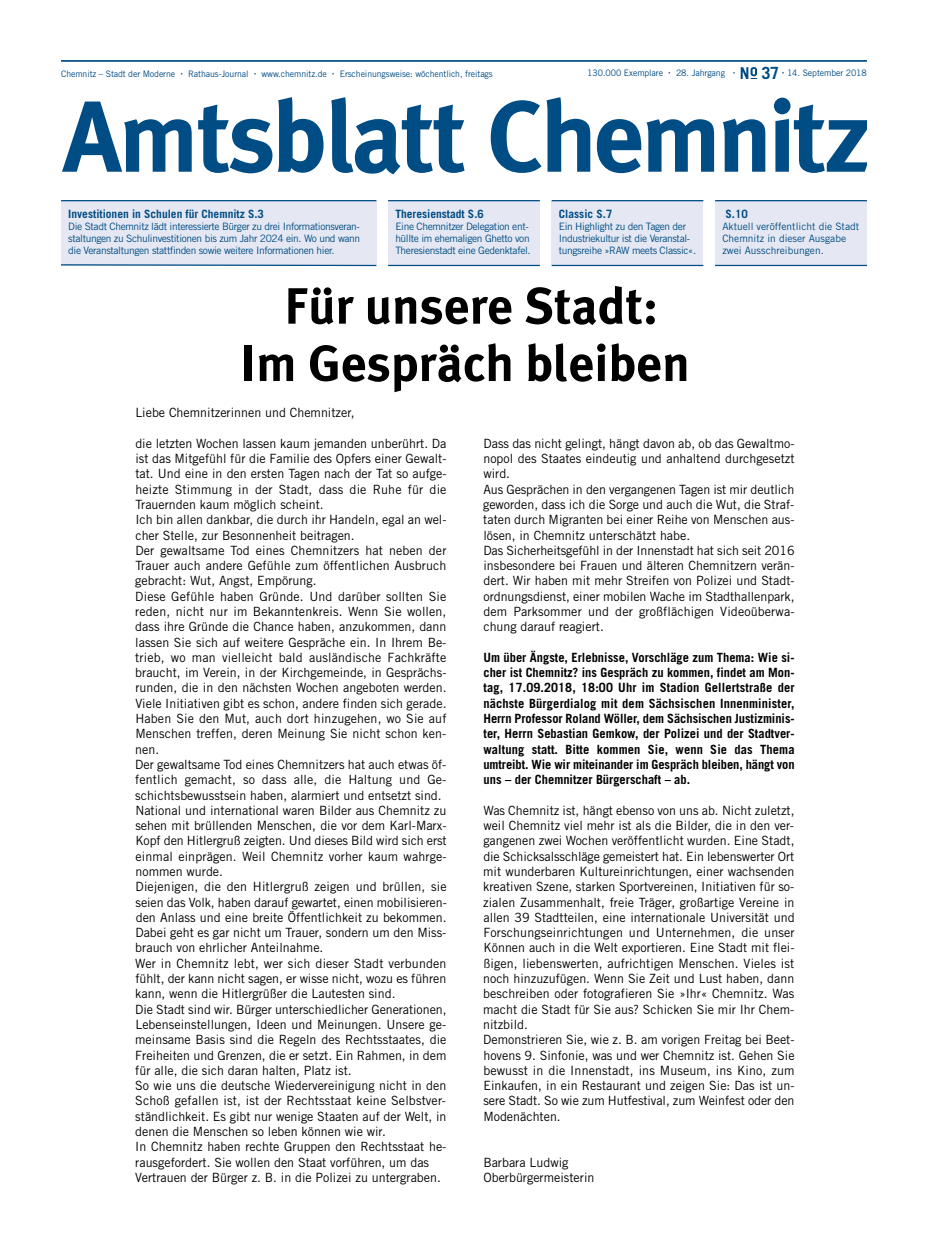
<style>
.page{position:relative;width:928px;height:1255px;background:#fff}
.page>*{position:absolute;margin:0;border:0;box-sizing:border-box;transform-origin:0 0}
.t1{font:700 51px/57.4px "Meta Plus";color:#000;text-align:center}
.t2{font:12.75px/15.2px "Trade Gothic LT Std";color:#000}
.t3{font:700 12.75px/15.2px "Trade Gothic LT Std";color:#000;text-align:justify}
.t4{font:700 11.5px "Trade Gothic LT Std";color:#004c84}
.t5{font:10.25px/12.1px "Trade Gothic LT Std";letter-spacing:-.035em;color:#004c84}
.t6{font:10.25px/12.1px "Trade Gothic LT Std";color:#004c84}
.t7{font:8.88px "Trade Gothic LT Std";letter-spacing:-.01em;color:#004c84}
.s1{font-weight:700;font-size:16.75px}
</style>
<div class="page">
<svg style="left:62px;top:97px;width:804px;height:77px"></svg>
<div style="left:61px;top:201px;width:316px;height:65px;background:#e5e8f2"></div>
<div style="left:388px;top:201px;width:151px;height:65px;background:#e5e8f2"></div>
<div style="left:551px;top:201px;width:151px;height:64px;background:#e5e8f2"></div>
<div style="left:715px;top:201px;width:151px;height:65px;background:#e5e8f2"></div>
<svg style="left:61px;top:264px;width:316px;height:3px"></svg>
<hr style="left:551px;top:265px;width:152px;height:1px;background:#004c84">
<hr style="left:715px;top:265px;width:151px;height:1px;background:#004c84">
<hr style="left:61px;top:200px;width:315px;height:1px;background:#004c84">
<hr style="left:388px;top:200px;width:151px;height:1px;background:#004c84">
<hr style="left:551px;top:200px;width:152px;height:1px;background:#004c84">
<hr style="left:715px;top:200px;width:151px;height:1px;background:#004c84">
<hr style="left:388px;top:265px;width:151px;height:1px;background:#004c84">
<svg style="left:740px;top:67px;width:17px;height:12px"></svg>
<hr style="left:61px;top:60px;width:805px;height:2px;background:#004c84">
<p class="t7" style="left:61px;top:68px;width:116px">Chemnitz – Stadt der Moderne</p>
<p class="t7" style="left:188px;top:68px;width:62px">Rathaus-Journal</p>
<p class="t7" style="left:261px;top:68px;width:67px">www.chemnitz.de</p>
<p class="t7" style="left:340px;top:68px;width:154px">Erscheinungsweise: wöchentlich, freitags</p>
<p class="t7" style="left:587px;top:68px;width:77px">130.000 Exemplare</p>
<p class="t7" style="left:676px;top:68px;width:51px">28. Jahrgang</p>
<p class="t7" style="left:761px;top:68px;width:107px"><span class="s1">37</span> 14. September 2018</p>
<p class="t4" style="left:68px;top:206px;width:197px">Investitionen in Schulen für Chemnitz S.3</p>
<p class="t5" style="left:68px;top:220px;width:293px;text-align:justify">Die Stadt Chemnitz lädt interessierte Bürger zu drei Informationsveran&shy;staltungen zu Schulinvestitionen bis zum Jahr 2024 ein. Wo und wann die Veranstaltungen stattfinden sowie weitere Informationen hier.</p>
<p class="t4" style="left:395px;top:206px;width:90px">Theresienstadt S.6</p>
<p class="t5" style="left:395px;top:220px;width:137px">Eine Chemnitzer Delegation ent&shy;hüllte im ehemaligen Ghetto von<br>Theresienstadt eine Gedenktafel.</p>
<p class="t4" style="left:558px;top:206px;width:55px">Classic S.7</p>
<p class="t5" style="left:558px;top:220px;width:139px">Ein Highlight zu den Tagen der<br>Industriekultur ist die Veranstal&shy;tungsreihe »RAW meets Classic«.</p>
<p class="t4" style="left:725px;top:206px;width:24px">S.10</p>
<p class="t6" style="left:722px;top:220px;width:138px">Aktuell veröffentlicht die Stadt<br>Chemnitz in dieser Ausgabe zwei Ausschreibungen.</p>
<h1 class="t1" style="left:240px;top:277px;width:451px">Für unsere Stadt:<br>Im Gespräch bleiben</h1>
<p class="t2" style="left:135px;top:405px;width:221px">Liebe Chemnitzerinnen und Chemnitzer,</p>
<p class="t2" style="left:135px;top:435px;width:313px">die letzten Wochen lassen kaum jemanden unberührt. Da ist das Mitgefühl für die Familie des Opfers einer Gewalt&shy;tat. Und eine in den ersten Tagen nach der Tat so aufge&shy;heizte Stimmung in der Stadt, dass die Ruhe für die Trauernden kaum möglich scheint.<br>Ich bin allen dankbar, die durch ihr Handeln, egal an wel&shy;cher Stelle, zur Besonnenheit beitragen.<br>Der gewaltsame Tod eines Chemnitzers hat neben der Trauer auch andere Gefühle zum öffentlichen Ausbruch gebracht: Wut, Angst, Empörung.<br>Diese Gefühle haben Gründe. Und darüber sollten Sie reden, nicht nur im Bekanntenkreis. Wenn Sie wollen, dass ihre Gründe die Chance haben, anzukommen, dann lassen Sie sich auf weitere Gespräche ein. In Ihrem Be&shy;trieb, wo man vielleicht bald ausländische Fachkräfte braucht, im Verein, in der Kirchgemeinde, in Gesprächs&shy;runden, die in den nächsten Wochen angeboten werden.<br>Viele Initiativen gibt es schon, andere finden sich gerade.<br>Haben Sie den Mut, auch dort hinzugehen, wo Sie auf Menschen treffen, deren Meinung Sie nicht schon ken&shy;nen.<br>Der gewaltsame Tod eines Chemnitzers hat auch etwas öf&shy;fentlich gemacht, so dass alle, die Haltung und Ge&shy;schichtsbewusstsein haben, alarmiert und entsetzt sind.<br>National und international waren Bilder aus Chemnitz zu sehen mit brüllenden Menschen, die vor dem Karl-Marx-Kopf den Hitlergruß zeigten. Und dieses Bild wird sich erst einmal einprägen. Weil Chemnitz vorher kaum wahrge&shy;nommen wurde.<br>Diejenigen, die den Hitlergruß zeigen und brüllen, sie seien das Volk, haben darauf gewartet, einen mobilisieren&shy;den Anlass und eine breite Öffentlichkeit zu bekommen.<br>Dabei geht es gar nicht um Trauer, sondern um den Miss&shy;brauch von ehrlicher Anteilnahme.<br>Wer in Chemnitz lebt, wer sich dieser Stadt verbunden fühlt, der kann nicht sagen, er wisse nicht, wozu es führen kann, wenn die Hitlergrüßer die Lautesten sind.<br>Die Stadt sind wir. Bürger unterschiedlicher Generationen, Lebenseinstellungen, Ideen und Meinungen. Unsere ge&shy;meinsame Basis sind die Regeln des Rechtsstaates, die Freiheiten und Grenzen, die er setzt. Ein Rahmen, in dem für alle, die sich daran halten, Platz ist.<br>So wie uns die deutsche Wiedervereinigung nicht in den Schoß gefallen ist, ist der Rechtsstaat keine Selbstver&shy;ständlichkeit. Es gibt nur wenige Staaten auf der Welt, in denen die Menschen so leben können wie wir.<br>In Chemnitz haben rechte Gruppen den Rechtsstaat he&shy;rausgefordert. Sie wollen den Staat vorführen, um das Vertrauen der Bürger z. B. in die Polizei zu untergraben.</p>
<p class="t2" style="left:483px;top:435px;width:313px">Dass das nicht gelingt, hängt davon ab, ob das Gewaltmo&shy;nopol des Staates eindeutig und anhaltend durchgesetzt wird.<br>Aus Gesprächen in den vergangenen Tagen ist mir deutlich geworden, dass ich die Sorge und auch die Wut, die Straf&shy;taten durch Migranten bei einer Reihe von Menschen aus&shy;lösen, in Chemnitz unterschätzt habe.<br>Das Sicherheitsgefühl in der Innenstadt hat sich seit 2016 insbesondere bei Frauen und älteren Chemnitzern verän&shy;dert. Wir haben mit mehr Streifen von Polizei und Stadt&shy;ordnungsdienst, einer mobilen Wache im Stadthallenpark, dem Parksommer und der großflächigen Videoüberwa&shy;chung darauf reagiert.</p>
<p class="t3" style="left:483px;top:649px;width:313px">Um über Ängste, Erlebnisse, Vorschläge zum Thema: Wie si&shy;cher ist Chemnitz? ins Gespräch zu kommen, findet am Mon&shy;tag, 17.09.2018, 18:00 Uhr im Stadion Gellertstraße der nächste Bürgerdialog mit dem Sächsischen Innenminister, Herrn Professor Roland Wöller, dem Sächsischen Justizminis&shy;ter, Herrn Sebastian Gemkow, der Polizei und der Stadtver&shy;waltung statt. Bitte kommen Sie, wenn Sie das Thema umtreibt. Wie wir miteinander im Gespräch bleiben, hängt von uns – der Chemnitzer Bürgerschaft – ab.</p>
<p class="t2" style="left:483px;top:802px;width:313px">Was Chemnitz ist, hängt ebenso von uns ab. Nicht zuletzt, weil Chemnitz viel mehr ist als die Bilder, die in den ver&shy;gangenen zwei Wochen veröffentlicht wurden. Eine Stadt, die Schicksalsschläge gemeistert hat. Ein lebenswerter Ort mit wunderbaren Kultureinrichtungen, einer wachsenden kreativen Szene, starken Sportvereinen, Initiativen für so&shy;zialen Zusammenhalt, freie Träger, großartige Vereine in allen 39 Stadtteilen, eine internationale Universität und Forschungseinrichtungen und Unternehmen, die unser Können auch in die Welt exportieren. Eine Stadt mit flei&shy;ßigen, liebenswerten, aufrichtigen Menschen. Vieles ist noch hinzuzufügen. Wenn Sie Zeit und Lust haben, dann beschreiben oder fotografieren Sie »Ihr« Chemnitz. Was macht die Stadt für Sie aus? Schicken Sie mir Ihr Chem&shy;nitzbild.<br>Demonstrieren Sie, wie z. B. am vorigen Freitag bei Beet&shy;hovens 9. Sinfonie, was und wer Chemnitz ist. Gehen Sie bewusst in die Innenstadt, ins Museum, ins Kino, zum Einkaufen, in ein Restaurant und zeigen Sie: Das ist un&shy;sere Stadt. So wie zum Hutfestival, zum Weinfest oder den Modenächten.</p>
<p class="t2" style="left:483px;top:1154px;width:112px">Barbara Ludwig<br>Oberbürgermeisterin</p>
</div>
